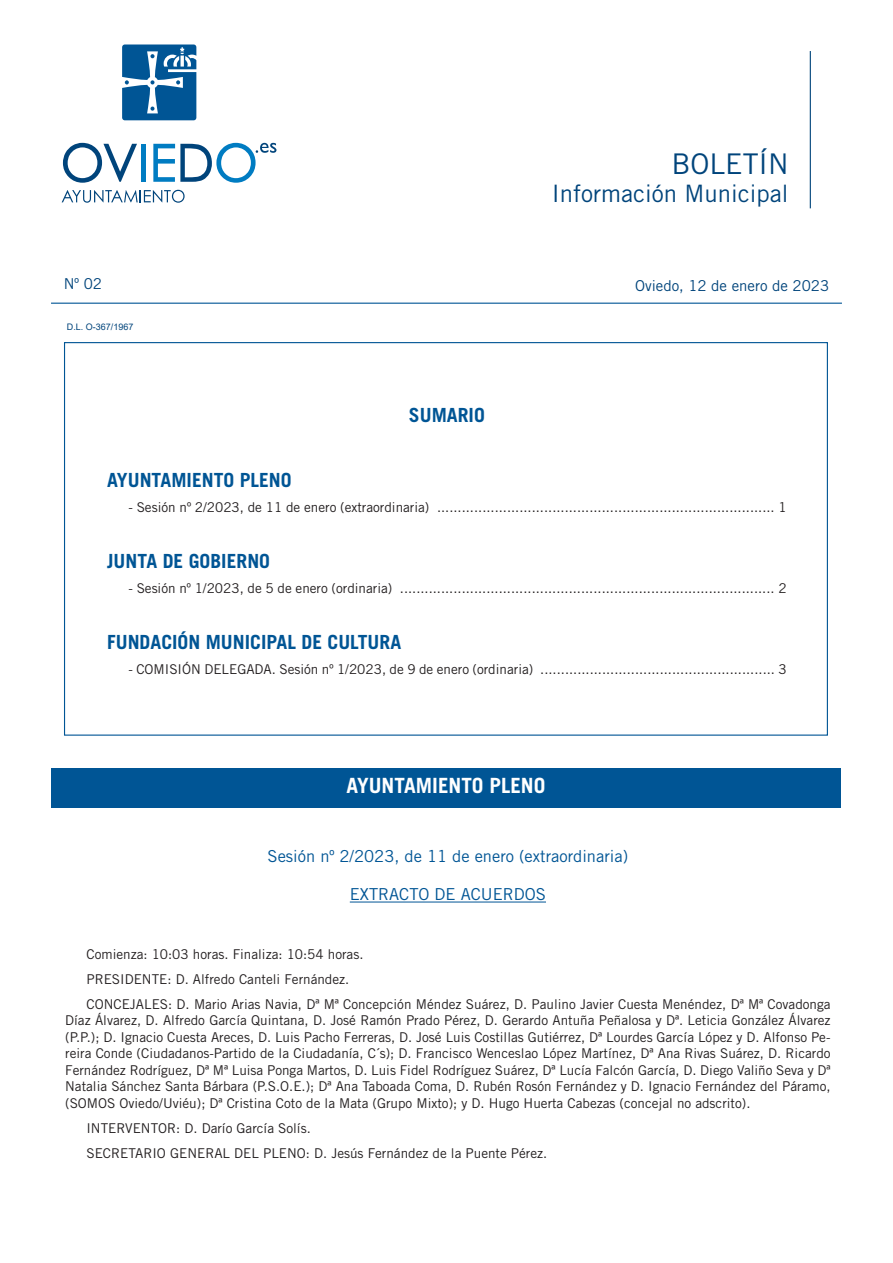
<style>
.page{position:relative;width:893px;height:1263px;background:#fff}
.page>*{position:absolute;margin:0;border:0;box-sizing:border-box;transform-origin:0 0}
.t1{font:28.5px "Trade Gothic LT Std";color:#00447b}
.t2{font:24px "Trade Gothic LT Std";color:#00447b}
.t3{font:700 21px "Trade Gothic LT Std";color:#fff}
.t4{font:700 19.5px "Trade Gothic LT Std";color:#005595}
.t5{font:16.5px "Trade Gothic LT Std";color:#005595}
.t6{font:15px "Trade Gothic LT Std";color:#00447b}
.t7{font:13.5px/16.5px "Trade Gothic LT Std";color:#231f20}
.t8{font:9px "Arial";color:#00447b}
</style>
<div class="page">
<hr style="left:810px;top:51px;width:1px;height:157px;background:#00447b">
<hr style="left:51px;top:303px;width:791px;height:1px;background:#005595">
<svg style="left:122px;top:45px;width:74px;height:75px;background:#3175a9"></svg>
<svg style="left:63px;top:143px;width:74px;height:40px"></svg>
<div style="left:141px;top:144px;width:5px;height:38px;background:#007cc2"></div>
<svg style="left:153px;top:143px;width:123px;height:40px"></svg>
<svg style="left:62px;top:190px;width:123px;height:13px"></svg>
<hr style="left:350px;top:902px;width:196px;height:1px;background:#005595">
<div style="left:51px;top:768px;width:790px;height:39px;background:#005595"></div>
<p class="t6" style="left:64px;top:275px;width:40px">Nº 02</p>
<p class="t8" style="left:67px;top:320px;width:68px">D.L. O-367/1967</p>
<h3 class="t4" style="left:409px;top:403px;width:77px">SUMARIO</h3>
<h1 class="t1" style="left:671px;top:146px;width:119px">BOLETÍN</h1>
<h2 class="t2" style="left:552px;top:179px;width:238px">Información Municipal</h2>
<p class="t6" style="left:635px;top:277px;width:196px">Oviedo, 12 de enero de 2023</p>
<h3 class="t4" style="left:107px;top:468px;width:186px">AYUNTAMIENTO PLENO</h3>
<p class="t7" style="left:128px;top:499px;width:660px">- Sesión nº 2/2023, de 11 de enero (extraordinaria) .................................................................................. 1</p>
<h3 class="t4" style="left:107px;top:549px;width:164px">JUNTA DE GOBIERNO</h3>
<p class="t7" style="left:128px;top:580px;width:660px">- Sesión nº 1/2023, de 5 de enero (ordinaria) ........................................................................................... 2</p>
<h3 class="t4" style="left:107px;top:630px;width:296px">FUNDACIÓN MUNICIPAL DE CULTURA</h3>
<p class="t7" style="left:128px;top:661px;width:660px">- COMISIÓN DELEGADA. Sesión nº 1/2023, de 9 de enero (ordinaria) ......................................................... 3</p>
<h3 class="t3" style="left:347px;top:773px;width:200px">AYUNTAMIENTO PLENO</h3>
<p class="t5" style="left:268px;top:846px;width:362px">Sesión nº 2/2023, de 11 de enero (extraordinaria)</p>
<p class="t5" style="left:350px;top:884px;width:198px">EXTRACTO DE ACUERDOS</p>
<p class="t7" style="left:86px;top:941px;width:746px;line-height:25px">Comienza: 10:03 horas. Finaliza: 10:54 horas.<br>PRESIDENTE: D. Alfredo Canteli Fernández.<br>CONCEJALES: D. Mario Arias Navia, Dª Mª Concepción Méndez Suárez, D. Paulino Javier Cuesta Menéndez, Dª Mª Covadonga</p>
<p class="t7" style="left:65px;top:1012px;width:767px;text-align:justify">Díaz Álvarez, D. Alfredo García Quintana, D. José Ramón Prado Pérez, D. Gerardo Antuña Peñalosa y Dª. Leticia González Álvarez (P.P.); D. Ignacio Cuesta Areces, D. Luis Pacho Ferreras, D. José Luis Costillas Gutiérrez, Dª Lourdes García López y D. Alfonso Pe&shy;reira Conde (Ciudadanos-Partido de la Ciudadanía, C´s); D. Francisco Wenceslao López Martínez, Dª Ana Rivas Suárez, D. Ricardo Fernández Rodríguez, Dª Mª Luisa Ponga Martos, D. Luis Fidel Rodríguez Suárez, Dª Lucía Falcón García, D. Diego Valiño Seva y Dª Natalia Sánchez Santa Bárbara (P.S.O.E.); Dª Ana Taboada Coma, D. Rubén Rosón Fernández y D. Ignacio Fernández del Páramo, (SOMOS Oviedo/Uviéu); Dª Cristina Coto de la Mata (Grupo Mixto); y D. Hugo Huerta Cabezas (concejal no adscrito).</p>
<p class="t7" style="left:86px;top:1115px;width:462px;line-height:25px">INTERVENTOR: D. Darío García Solís.<br>SECRETARIO GENERAL DEL PLENO: D. Jesús Fernández de la Puente Pérez.</p>
</div>
